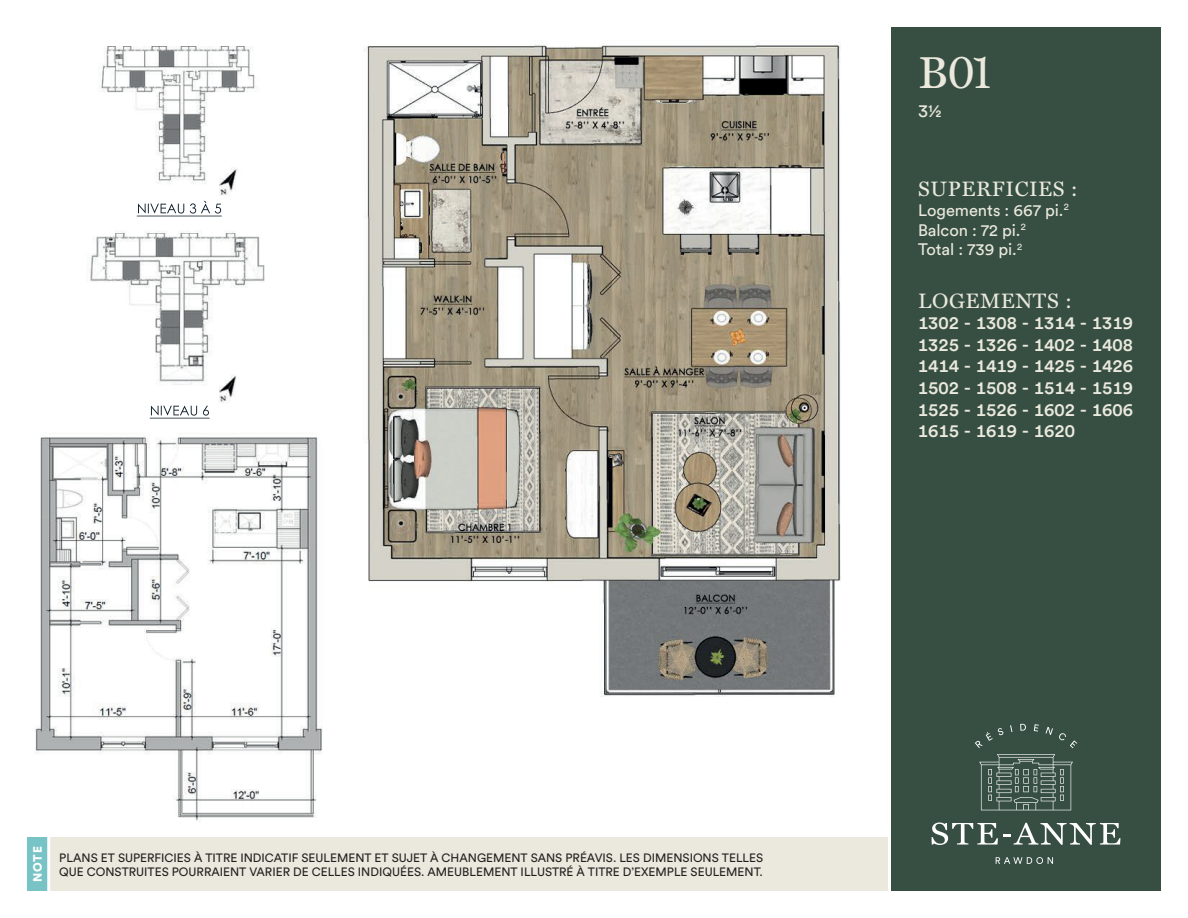
<style>
.page{position:relative;width:1188px;height:918px;background:#fff}
.page>*{position:absolute;margin:0;border:0;box-sizing:border-box;transform-origin:0 0}
.t1{font:45px "Miller Text";color:#ebe9dd}
.t2{font:21px "Miller Text";letter-spacing:.03em;color:#ebe9dd}
.t3{font:500 18px/21.6px "Circular Std";color:#ebe9dd;text-align:justify}
.t4{font:18px "Circular Std";color:#ebe9dd}
.t5{font:16.5px/19.8px "Circular Std";color:#ebe9dd}
.t6{font:12px/14.4px "Circular Std";color:#231f20}
.t7{font:900 12px "Circular Std";color:#fff}
</style>
<div class="page">
<img style="left:35px;top:44px;width:806px;height:777px">
<img style="left:137px;top:201px;width:85px;height:15px">
<img style="left:150px;top:405px;width:60px;height:14px">
<div style="left:27px;top:837px;width:864px;height:54px;background:#ebe9dd"></div>
<div style="left:888px;top:27px;width:273px;height:864px;background:#374f43"></div>
<svg style="left:932px;top:823px;width:188px;height:22px"></svg>
<svg style="left:996px;top:857px;width:57px;height:7px"></svg>
<svg style="left:979px;top:754px;width:94px;height:56px;background:#53685d"></svg>
<svg style="left:975px;top:728px;width:29px;height:20px"></svg>
<svg style="left:1010px;top:725px;width:2px;height:7px"></svg>
<svg style="left:1020px;top:724px;width:6px;height:7px"></svg>
<svg style="left:1034px;top:724px;width:5px;height:8px"></svg>
<svg style="left:1046px;top:727px;width:7px;height:8px"></svg>
<svg style="left:1059px;top:733px;width:18px;height:15px"></svg>
<svg style="left:27px;top:837px;width:23px;height:54px"></svg>
<h1 class="t1" style="left:918px;top:37px;width:75px">B01</h1>
<h3 class="t4" style="left:918px;top:99px;width:25px">3½</h3>
<h2 class="t2" style="left:918px;top:172px;width:161px">SUPERFICIES :</h2>
<h3 class="t5" style="left:918px;top:200px;width:152px">Logements : 667 pi.<sup>2<br></sup>Balcon : 72 pi.<sup>2<br></sup>Total : 739 pi.<sup>2</sup></h3>
<h2 class="t2" style="left:918px;top:284px;width:156px">LOGEMENTS :</h2>
<h3 class="t3" style="left:918px;top:312px;width:217px">1302 - 1308 - 1314 - 1319<br>1325 - 1326 - 1402 - 1408<br>1414 - 1419 - 1425 - 1426<br>1502 - 1508 - 1514 - 1519<br>1525 - 1526 - 1602 - 1606<br>1615 - 1619 - 1620</h3>
<p class="t7" style="left:30px;top:882px;width:37px;rotate:-90deg">NOTE</p>
<p class="t6" style="left:59px;top:850px;width:705px">PLANS ET SUPERFICIES À TITRE INDICATIF SEULEMENT ET SUJET À CHANGEMENT SANS PRÉAVIS. LES DIMENSIONS TELLES<br>QUE CONSTRUITES POURRAIENT VARIER DE CELLES INDIQUÉES. AMEUBLEMENT ILLUSTRÉ À TITRE D’EXEMPLE SEULEMENT.</p>
</div>
